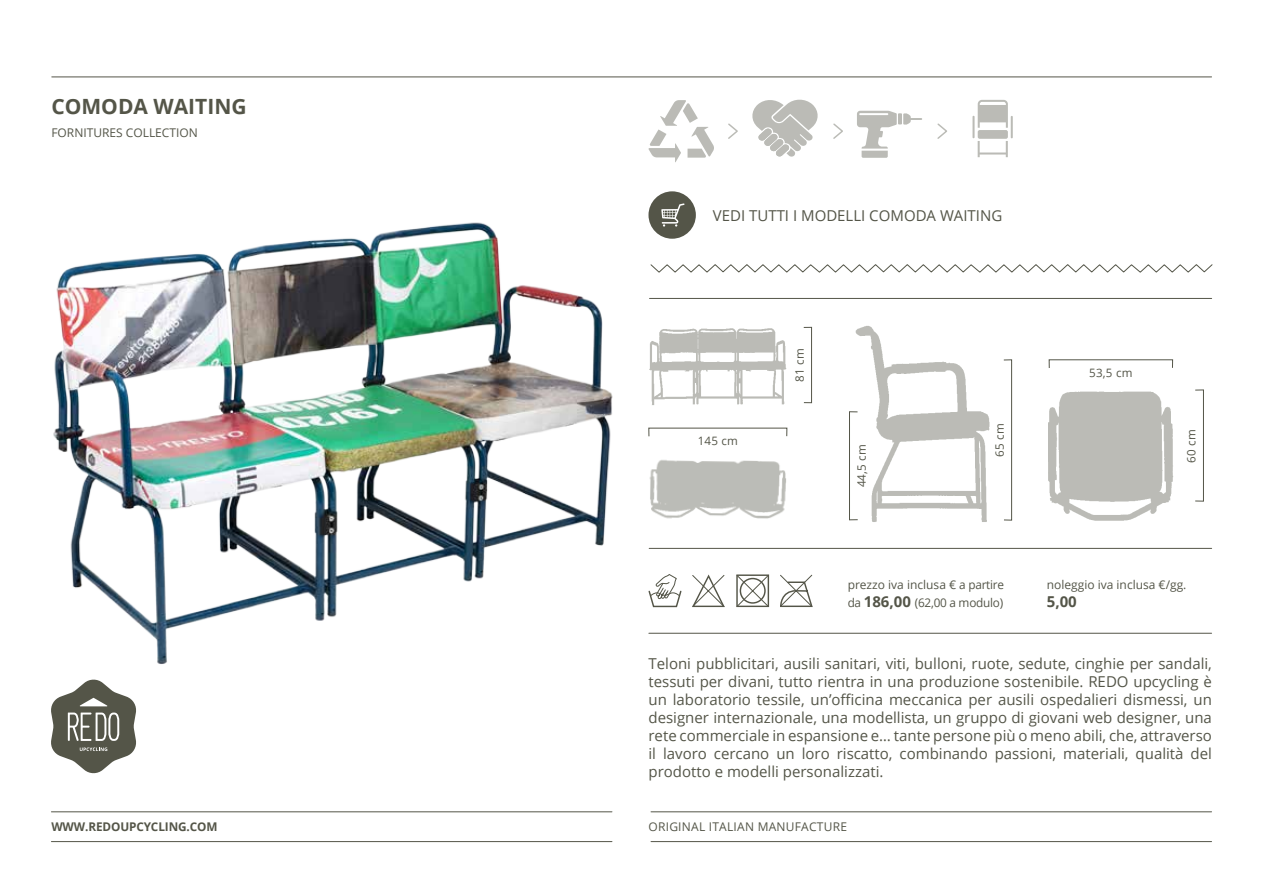
<style>
.page{position:relative;width:1263px;height:893px;background:#fff}
.page>*{position:absolute;margin:0;border:0;box-sizing:border-box;transform-origin:0 0}
.t1{font:700 21px "Open Sans";color:#545548}
.t2{font:15px/18px "Open Sans";color:#545548;text-align:justify}
.t3{font:700 15px "Open Sans";color:#545548}
.t4{font:12px/18px "Open Sans";letter-spacing:-.02em;color:#545548}
.t5{font:12px "Open Sans";color:#545548}
.t6{font:12px "Open Sans";letter-spacing:.02em;color:#545548}
.t7{font:700 12px "Open Sans";letter-spacing:-.01em;color:#545548}
.t8{font:11.55px "Open Sans";letter-spacing:.02em;color:#545548}
.s1{font-weight:700;font-size:15px}
</style>
<div class="page">
<img style="left:53px;top:222px;width:560px;height:442px">
<svg style="left:51px;top:679px;width:85px;height:95px"></svg>
<hr style="left:52px;top:77px;width:1159px;height:1px;background:#545548">
<svg style="left:648px;top:574px;width:34px;height:34px"></svg>
<svg style="left:692px;top:574px;width:121px;height:34px"></svg>
<hr style="left:51px;top:841px;width:561px;height:1px;background:#545548">
<hr style="left:51px;top:811px;width:561px;height:1px;background:#545548">
<svg style="left:650px;top:264px;width:563px;height:9px"></svg>
<hr style="left:651px;top:841px;width:560px;height:1px;background:#545548">
<hr style="left:651px;top:811px;width:560px;height:1px;background:#545548">
<hr style="left:649px;top:633px;width:562px;height:1px;background:#545548">
<img style="left:649px;top:328px;width:138px;height:77px">
<img style="left:649px;top:460px;width:137px;height:59px">
<img style="left:1049px;top:389px;width:155px;height:132px">
<hr style="left:649px;top:548px;width:563px;height:1px;background:#545548">
<hr style="left:649px;top:298px;width:563px;height:1px;background:#545548">
<div style="left:1195px;top:390px;width:9px;height:111px;border:1px solid #545548"></div>
<div style="left:1049px;top:359px;width:124px;height:9px;border:1px solid #545548"></div>
<div style="left:803px;top:327px;width:9px;height:76px;border:1px solid #545548"></div>
<img style="left:849px;top:326px;width:154px;height:223px">
<div style="left:849px;top:411px;width:9px;height:109px;border:1px solid #545548"></div>
<div style="left:1003px;top:359px;width:9px;height:161px;border:1px solid #545548"></div>
<svg style="left:648px;top:100px;width:66px;height:62px"></svg>
<svg style="left:728px;top:99px;width:219px;height:59px"></svg>
<svg style="left:978px;top:100px;width:30px;height:28px"></svg>
<div style="left:978px;top:130px;width:30px;height:9px;background:#bbbbb6;border-radius:2px"></div>
<hr style="left:972px;top:116px;width:2px;height:22px;background:#545548">
<hr style="left:1011px;top:116px;width:2px;height:22px;background:#545548">
<svg style="left:978px;top:141px;width:30px;height:16px"></svg>
<div style="left:648px;top:191px;width:48px;height:48px;background:#545548;border-radius:50%"></div>
<svg style="left:661px;top:203px;width:23px;height:24px"></svg>
<h1 class="t1" style="left:51px;top:91px;width:197px">COMODA WAITING</h1>
<p class="t5" style="left:51px;top:124px;width:148px">FORNITURES COLLECTION</p>
<p class="t2" style="left:713px;top:206px;width:291px">VEDI TUTTI I MODELLI COMODA WAITING</p>
<p class="t8" style="left:698px;top:433px;width:42px">145 cm</p>
<p class="t8" style="left:792px;top:382px;width:35px;rotate:-90deg">81 cm</p>
<p class="t8" style="left:854px;top:487px;width:45px;rotate:-90deg">44,5 cm</p>
<p class="t8" style="left:992px;top:457px;width:35px;rotate:-90deg">65 cm</p>
<p class="t8" style="left:1089px;top:365px;width:45px">53,5 cm</p>
<p class="t8" style="left:1183px;top:462px;width:35px;rotate:-90deg">60 cm</p>
<p class="t4" style="left:848px;top:576px;width:158px">prezzo iva inclusa € a partire da <span class="s1">186,00</span> (62,00 a modulo)</p>
<p class="t5" style="left:1047px;top:577px;width:141px">noleggio iva inclusa €/gg.</p>
<p class="t3" style="left:1047px;top:591px;width:32px">5,00</p>
<p class="t2" style="left:648px;top:655px;width:565px">Teloni pubblicitari, ausili sanitari, viti, bulloni, ruote, sedute, cinghie per sandali, tessuti per divani, tutto rientra in una produzione sostenibile. REDO upcycling è un laboratorio tessile, un’officina meccanica per ausili ospedalieri dismessi, un designer internazionale, una modellista, un gruppo di giovani web designer, una rete commerciale in espansione e… tante persone più o meno abili, che, attraverso il lavoro cercano un loro riscatto, combinando passioni, materiali, qualità del prodotto e modelli personalizzati.</p>
<p class="t7" style="left:51px;top:818px;width:168px">WWW.REDOUPCYCLING.COM</p>
<p class="t6" style="left:648px;top:819px;width:200px">ORIGINAL ITALIAN MANUFACTURE</p>
</div>
